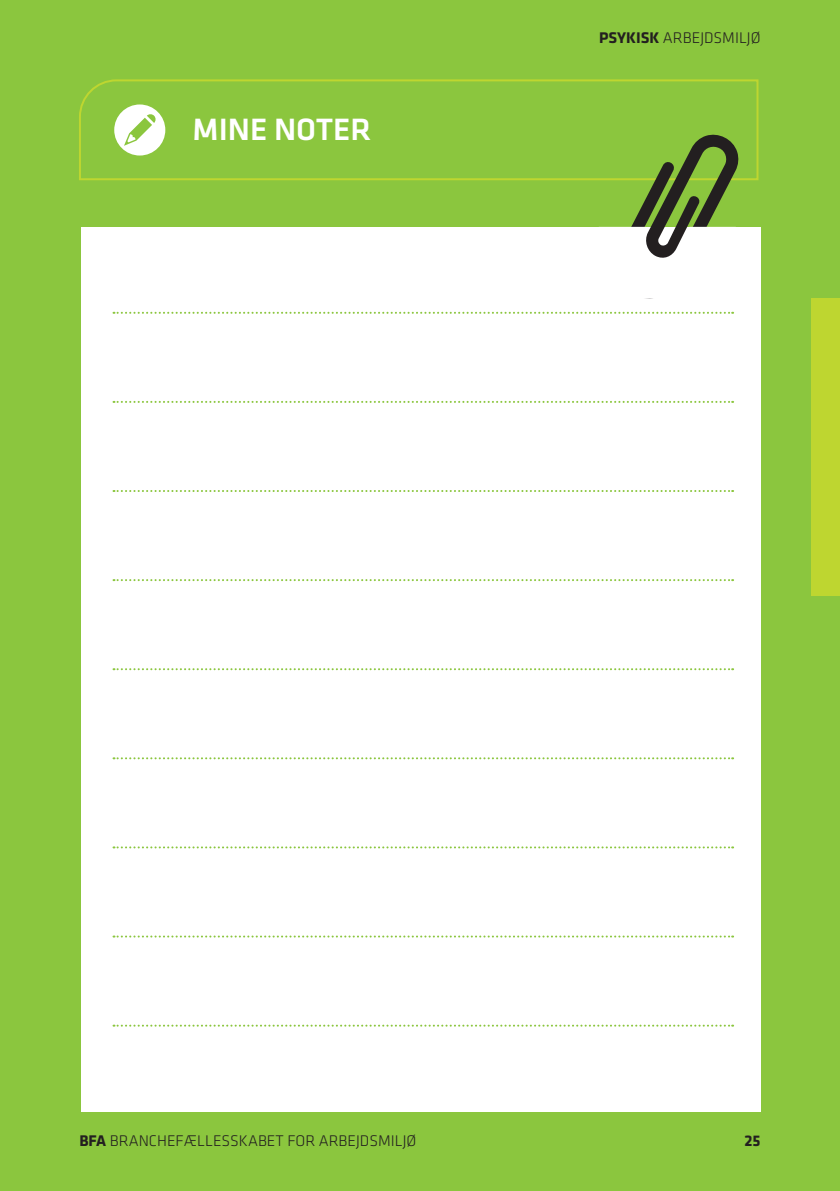
<style>
.page{position:relative;width:840px;height:1191px;background:#fff}
.page>*{position:absolute;margin:0;border:0;box-sizing:border-box;transform-origin:0 0}
.BAR_BoksRubrik_hvid{font:500 32px "Klavika";color:#fff}
.t1{font:300 16px "Klavika";color:#231f20}
.t2{font:700 16px "Klavika";color:#231f20}
.s1{font-weight:700}
</style>
<div class="page">
<div style="left:0;top:0;width:839px;height:1191px;background:#8bc63e"></div>
<div style="left:811px;top:298px;width:28px;height:297px;background:#bed630"></div>
<svg style="left:79px;top:79px;width:680px;height:102px"></svg>
<div style="left:81px;top:227px;width:679px;height:884px;background:#fff"></div>
<svg style="left:113px;top:312px;width:619px;height:2px"></svg>
<svg style="left:113px;top:401px;width:619px;height:2px"></svg>
<svg style="left:113px;top:490px;width:619px;height:2px"></svg>
<svg style="left:113px;top:579px;width:619px;height:2px"></svg>
<svg style="left:113px;top:668px;width:619px;height:2px"></svg>
<svg style="left:113px;top:757px;width:619px;height:2px"></svg>
<svg style="left:113px;top:846px;width:619px;height:2px"></svg>
<svg style="left:113px;top:935px;width:619px;height:2px"></svg>
<svg style="left:113px;top:1024px;width:619px;height:2px"></svg>
<svg style="left:598px;top:132px;width:140px;height:167px"></svg>
<p class="BAR_BoksRubrik_hvid" style="left:192px;top:108px;width:180px">MINE NOTER</p>
<p class="t1" style="left:599px;top:28px;width:163px"><span class="s1">PSYKISK</span> ARBEJDSMILJØ</p>
<p class="t1" style="left:79px;top:1131px;width:338px"><span class="s1">BFA</span> BRANCHEFÆLLESSKABET FOR ARBEJDSMILJØ</p>
<p class="t2" style="left:744px;top:1129px;width:18px">25</p>
</div>
